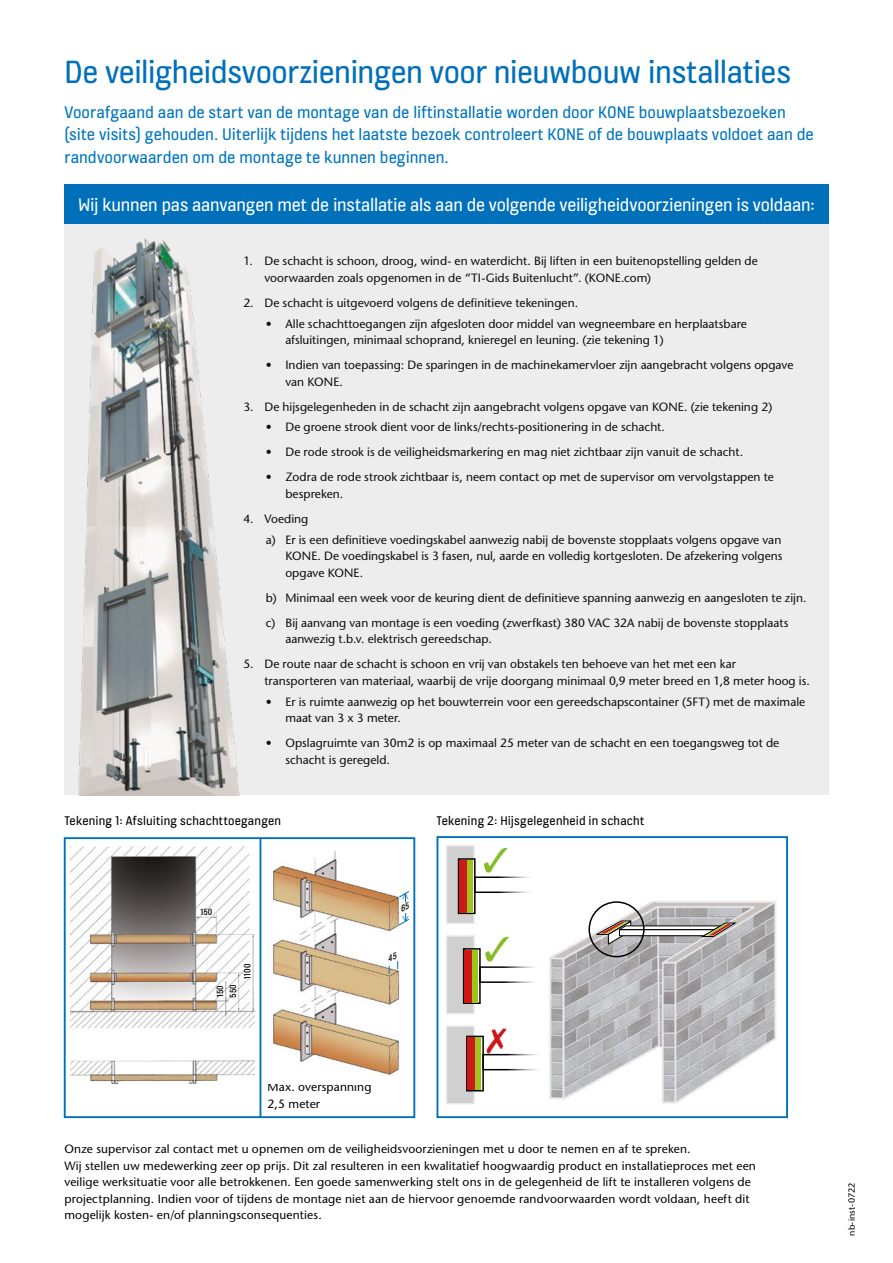
<style>
.page{position:relative;width:893px;height:1263px;background:#fff}
.page>*{position:absolute;margin:0;border:0;box-sizing:border-box;transform-origin:0 0}
.t1{font:34.5px "KONE Information";letter-spacing:-.015em;color:#0070ba}
.t2{font:19.5px "KONE Information";letter-spacing:-.01em;color:#fff}
.t3{font:18px/22.5px "KONE Information";color:#0075bf}
.t4{font:13.5px "KONE Information";letter-spacing:.01em;color:#000}
.t5{font:500 12px/16.5px "Stone Sans Std";letter-spacing:.005em;color:#000}
.t6{font:300 10.65px "Univers Condensed BQ";color:#0070ba}
.t7{font:9px/13.2px "Univers Condensed BQ";letter-spacing:-.035em;color:#000}
.t8{font:500 9px "Stone Sans Std";letter-spacing:.02em;color:#000}
</style>
<div class="page">
<div style="left:64px;top:184px;width:765px;height:611px;background:#ededed"></div>
<img style="left:78px;top:238px;width:162px;height:557px">
<div style="left:64px;top:184px;width:765px;height:40px;background:#0070ba"></div>
<div style="left:64px;top:837px;width:351px;height:281px;border:2px solid #0070ba"></div>
<div style="left:436px;top:836px;width:352px;height:282px;border:2px solid #0070ba"></div>
<img style="left:268px;top:851px;width:132px;height:224px">
<img style="left:71px;top:846px;width:183px;height:237px">
<hr style="left:260px;top:839px;width:1px;height:278px;background:#0070ba">
<img style="left:549px;top:900px;width:228px;height:204px">
<div style="left:446px;top:845px;width:29px;height:79px;background:#d0d0d0;border:2px solid #e9e9e9"></div>
<div style="left:446px;top:935px;width:29px;height:79px;background:#d0d0d0;border:2px solid #e9e9e9"></div>
<div style="left:446px;top:1025px;width:29px;height:79px;background:#d0d0d0;border:2px solid #e9e9e9"></div>
<div style="left:459px;top:859px;width:16px;height:54px;background:#9dc41a"></div>
<div style="left:458px;top:858px;width:18px;height:56px;border:2px solid #000"></div>
<div style="left:464px;top:949px;width:16px;height:54px;background:#9dc41a"></div>
<div style="left:463px;top:948px;width:18px;height:56px;border:2px solid #000"></div>
<div style="left:466px;top:1036px;width:18px;height:55px;border:2px solid #000"></div>
<div style="left:474px;top:876px;width:60px;height:17px;border:2px solid #000"></div>
<div style="left:479px;top:966px;width:60px;height:17px;border:2px solid #000"></div>
<div style="left:482px;top:1054px;width:60px;height:16px;border:2px solid #000"></div>
<div style="left:459px;top:860px;width:9px;height:52px;background:#cd1719"></div>
<div style="left:464px;top:950px;width:9px;height:52px;background:#cd1719"></div>
<div style="left:467px;top:1037px;width:9px;height:53px;background:#cd1719"></div>
<div style="left:467px;top:860px;width:5px;height:52px;background:#9dc41a"></div>
<div style="left:472px;top:950px;width:5px;height:52px;background:#9dc41a"></div>
<div style="left:475px;top:1037px;width:6px;height:53px;background:#9dc41a"></div>
<div style="left:588px;top:901px;width:57px;height:56px;border:2px solid #000;border-radius:50%"></div>
<svg style="left:593px;top:920px;width:145px;height:26px"></svg>
<svg style="left:398px;top:890px;width:11px;height:36px"></svg>
<svg style="left:389px;top:952px;width:9px;height:22px"></svg>
<h1 class="t1" style="left:64px;top:49px;width:728px">De veiligheidsvoorzieningen voor nieuwbouw installaties</h1>
<p class="t3" style="left:64px;top:100px;width:751px">Voorafgaand aan de start van de montage van de liftinstallatie worden door KONE bouwplaatsbezoeken (site visits) gehouden. Uiterlijk tijdens het laatste bezoek controleert KONE of de bouwplaats voldoet aan de randvoorwaarden om de montage te kunnen beginnen.</p>
<h2 class="t2" style="left:78px;top:192px;width:738px">Wij kunnen pas aanvangen met de installatie als aan de volgende veiligheidvoorzieningen is voldaan:</h2>
<p class="t5" style="left:264px;top:253px;width:495px;text-indent:-21px">1. De schacht is schoon, droog, wind- en waterdicht. Bij liften in een buitenopstelling gelden de voorwaarden zoals opgenomen in de “TI-Gids Buitenlucht”. (KONE.com)</p>
<p class="t5" style="left:243px;top:294px;width:336px">2. De schacht is uitgevoerd volgens de definitieve tekeningen.</p>
<p class="t5" style="left:285px;top:315px;width:463px;text-indent:-20px">• Alle schachttoegangen zijn afgesloten door middel van wegneembare en herplaatsbare afsluitingen, minimaal schoprand, knieregel en leuning. (zie tekening 1)</p>
<p class="t5" style="left:285px;top:357px;width:509px;text-indent:-20px">• Indien van toepassing: De sparingen in de machinekamervloer zijn aangebracht volgens opgave van KONE.</p>
<p class="t5" style="left:243px;top:398px;width:530px">3. De hijsgelegenheden in de schacht zijn aangebracht volgens opgave van KONE. (zie tekening 2)</p>
<p class="t5" style="left:266px;top:419px;width:401px">• De groene strook dient voor de links/rechts-positionering in de schacht.</p>
<p class="t5" style="left:266px;top:444px;width:479px">• De rode strook is de veiligheidsmarkering en mag niet zichtbaar zijn vanuit de schacht.</p>
<p class="t5" style="left:285px;top:469px;width:490px;text-indent:-20px">• Zodra de rode strook zichtbaar is, neem contact op met de supervisor om vervolgstappen te bespreken.</p>
<p class="t5" style="left:266px;top:508px;width:517px;line-height:20.7px;text-indent:-22px">4. Voeding<br>a) Er is een definitieve voedingskabel aanwezig nabij de bovenste stopplaats volgens opgave van</p>
<p class="t5" style="left:285px;top:548px;width:499px">KONE. De voedingskabel is 3 fasen, nul, aarde en volledig kortgesloten. De afzekering volgens opgave KONE.</p>
<p class="t5" style="left:266px;top:585px;width:542px;line-height:25px">b) Minimaal een week voor de keuring dient de definitieve spanning aanwezig en aangesloten te zijn. c) Bij aanvang van montage is een voeding (zwerfkast) 380 VAC 32A nabij de bovenste stopplaats</p>
<p class="t5" style="left:285px;top:631px;width:208px">aanwezig t.b.v. elektrisch gereedschap.</p>
<p class="t5" style="left:264px;top:656px;width:547px;text-indent:-21px">5. De route naar de schacht is schoon en vrij van obstakels ten behoeve van het met een kar transporteren van materiaal, waarbij de vrije doorgang minimaal 0,9 meter breed en 1,8 meter hoog is.</p>
<p class="t5" style="left:285px;top:693px;width:521px;text-indent:-20px">• Er is ruimte aanwezig op het bouwterrein voor een gereedschapscontainer (5FT) met de maximale maat van 3 x 3 meter.</p>
<p class="t5" style="left:285px;top:735px;width:495px;text-indent:-20px">• Opslagruimte van 30m2 is op maximaal 25 meter van de schacht en een toegangsweg tot de schacht is geregeld.</p>
<p class="t4" style="left:64px;top:811px;width:218px">Tekening 1: Afsluiting schachttoegangen</p>
<p class="t4" style="left:436px;top:811px;width:209px">Tekening 2: Hijsgelegenheid in schacht</p>
<p class="t7" style="left:200px;top:905px;width:14px">150</p>
<p class="t7" style="left:241px;top:980px;width:18px;rotate:-90deg">1100</p>
<p class="t7" style="left:214px;top:997px;width:14px;rotate:-90deg">150<br>550</p>
<p class="t6" style="left:400px;top:899px;width:7px;rotate:-90deg">&gt;</p>
<p class="t6" style="left:411px;top:916px;width:7px;rotate:90deg">&gt;</p>
<p class="t5" style="left:267px;top:1079px;width:106px">Max. overspanning<br>2,5 meter</p>
<p class="t5" style="left:64px;top:1141px;width:693px">Onze supervisor zal contact met u opnemen om de veiligheidsvoorzieningen met u door te nemen en af te spreken.<br>Wij stellen uw medewerking zeer op prijs. Dit zal resulteren in een kwalitatief hoogwaardig product en installatieproces met een veilige werksituatie voor alle betrokkenen. Een goede samenwerking stelt ons in de gelegenheid de lift te installeren volgens de projectplanning. Indien voor of tijdens de montage niet aan de hiervoor genoemde randvoorwaarden wordt voldaan, heeft dit mogelijk kosten- en/of planningsconsequenties.</p>
<p class="t8" style="left:846px;top:1236px;width:55px;rotate:-90deg">nb-inst-0722</p>
</div>
